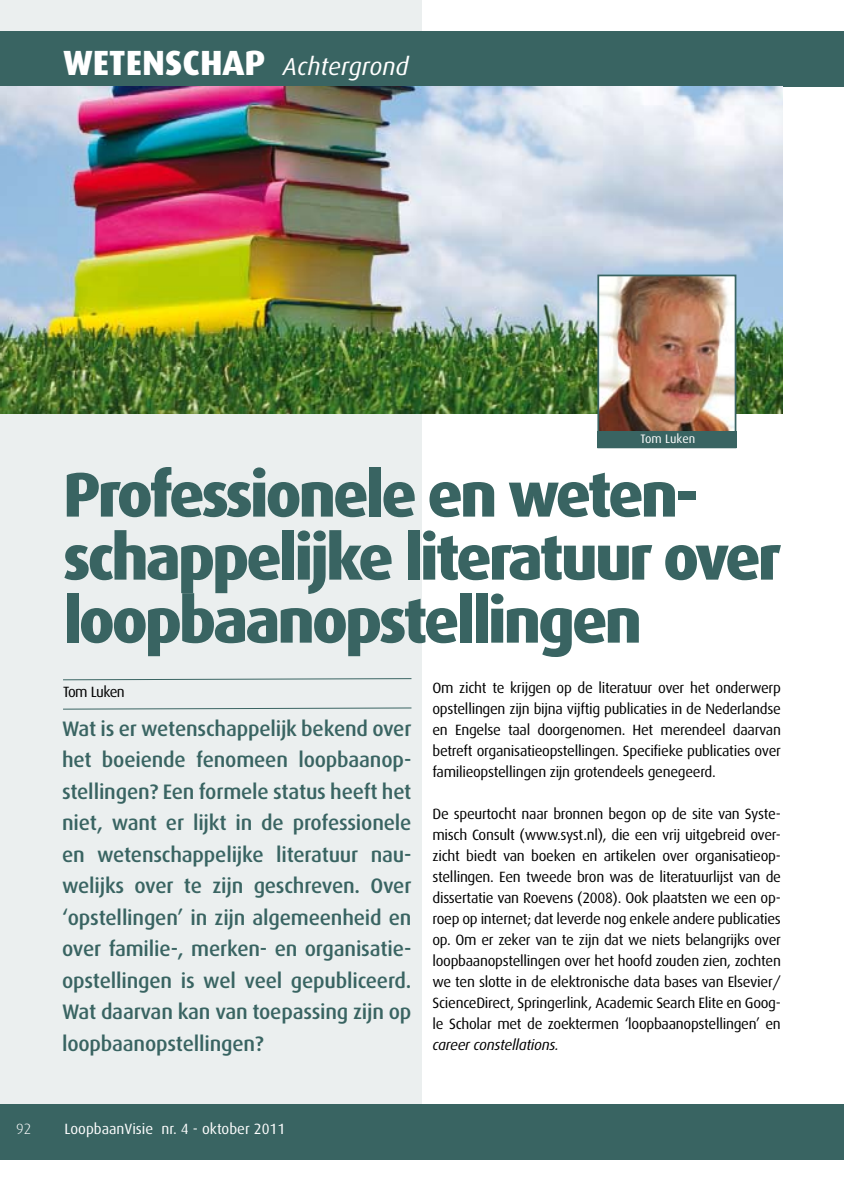
<style>
.page{position:relative;width:844px;height:1191px;background:#fff}
.page>*{position:absolute;margin:0;border:0;box-sizing:border-box;transform-origin:0 0}
.t1{font:800 63px/63px "Dax";letter-spacing:-.05em;color:#396462}
.t2{font:italic 24.5px "Dax";color:#fff}
.t3{font:500 21px/31.5px "Dax";letter-spacing:-.01em;color:#396462;text-align:justify}
.t4{font:14.88px/21px "Dax";letter-spacing:-.02em;color:#000;text-align:justify}
.t5{font:14.88px "Dax";color:#fff}
.t6{font:italic 14.88px "Dax";letter-spacing:-.02em;color:#000}
.t7{font:14.88px "Dax";letter-spacing:-.04em;color:#000}
.t8{font:300 14.88px "Dax";color:#fff}
.t9{font:12.25px "Dax";color:#fff}
.s1{font-weight:800;font-style:normal;font-size:35px}
</style>
<div class="page">
<div style="left:0;top:1104px;width:843px;height:56px;background:#396462"></div>
<div style="left:0;top:0;width:422px;height:1103px;background:#ebefef"></div>
<div style="left:0;top:31px;width:843px;height:56px;background:#396462"></div>
<img style="left:0;top:87px;width:782px;height:326px">
<svg style="left:63px;top:678px;width:349px;height:2px"></svg>
<svg style="left:63px;top:707px;width:349px;height:3px"></svg>
<img style="left:600px;top:277px;width:133px;height:154px">
<div style="left:597px;top:274px;width:139px;height:174px;border:2px solid #396462"></div>
<div style="left:597px;top:431px;width:139px;height:16px;background:#396462"></div>
<h2 class="t2" style="left:63px;top:53px;width:347px"><span class="s1">WETENSCHAP</span> Achtergrond</h2>
<p class="t9" style="left:640px;top:432px;width:56px">Tom Luken</p>
<h1 class="t1" style="left:63px;top:463px;width:719px">Professionele en weten&shy;schappelijke literatuur over loopbaanopstellingen</h1>
<p class="t7" style="left:63px;top:684px;width:63px">Tom Luken</p>
<p class="t4" style="left:432px;top:678px;width:350px">Om zicht te krijgen op de literatuur over het onderwerp opstellingen zijn bijna vijftig publicaties in de Nederlandse en Engelse taal doorgenomen. Het merendeel daarvan betreft organisatieopstellingen. Specifieke publicaties over familieopstellingen zijn grotendeels genegeerd.</p>
<p class="t4" style="left:432px;top:804px;width:350px">De speurtocht naar bronnen begon op de site van Syste&shy;misch Consult (www.syst.nl), die een vrij uitgebreid over&shy;zicht biedt van boeken en artikelen over organisatieop&shy;stellingen. Een tweede bron was de literatuurlijst van de dissertatie van Roevens (2008). Ook plaatsten we een op&shy;roep op internet; dat leverde nog enkele andere publicaties op. Om er zeker van te zijn dat we niets belangrijks over loopbaanopstellingen over het hoofd zouden zien, zochten we ten slotte in de elektronische data bases van Elsevier/ ScienceDirect, Springerlink, Academic Search Elite en Goog&shy;le Scholar met de zoektermen ‘loopbaanopstellingen’ en</p>
<p class="t6" style="left:432px;top:1037px;width:128px">career constellations.</p>
<p class="t3" style="left:62px;top:713px;width:351px">Wat is er wetenschappelijk bekend over het boeiende fenomeen loopbaanop&shy;stellingen? Een formele status heeft het niet, want er lijkt in de professionele en wetenschappelijke literatuur nau&shy;welijks over te zijn geschreven. Over ‘opstellingen’ in zijn algemeenheid en over familie-, merken- en organisatie&shy;opstellingen is wel veel gepubliceerd.<br>Wat daarvan kan van toepassing zijn op loopbaanopstellingen?</p>
<p class="t8" style="left:16px;top:1121px;width:17px">92</p>
<p class="t5" style="left:64px;top:1121px;width:222px">LoopbaanVisie nr. 4 - oktober 2011</p>
</div>
